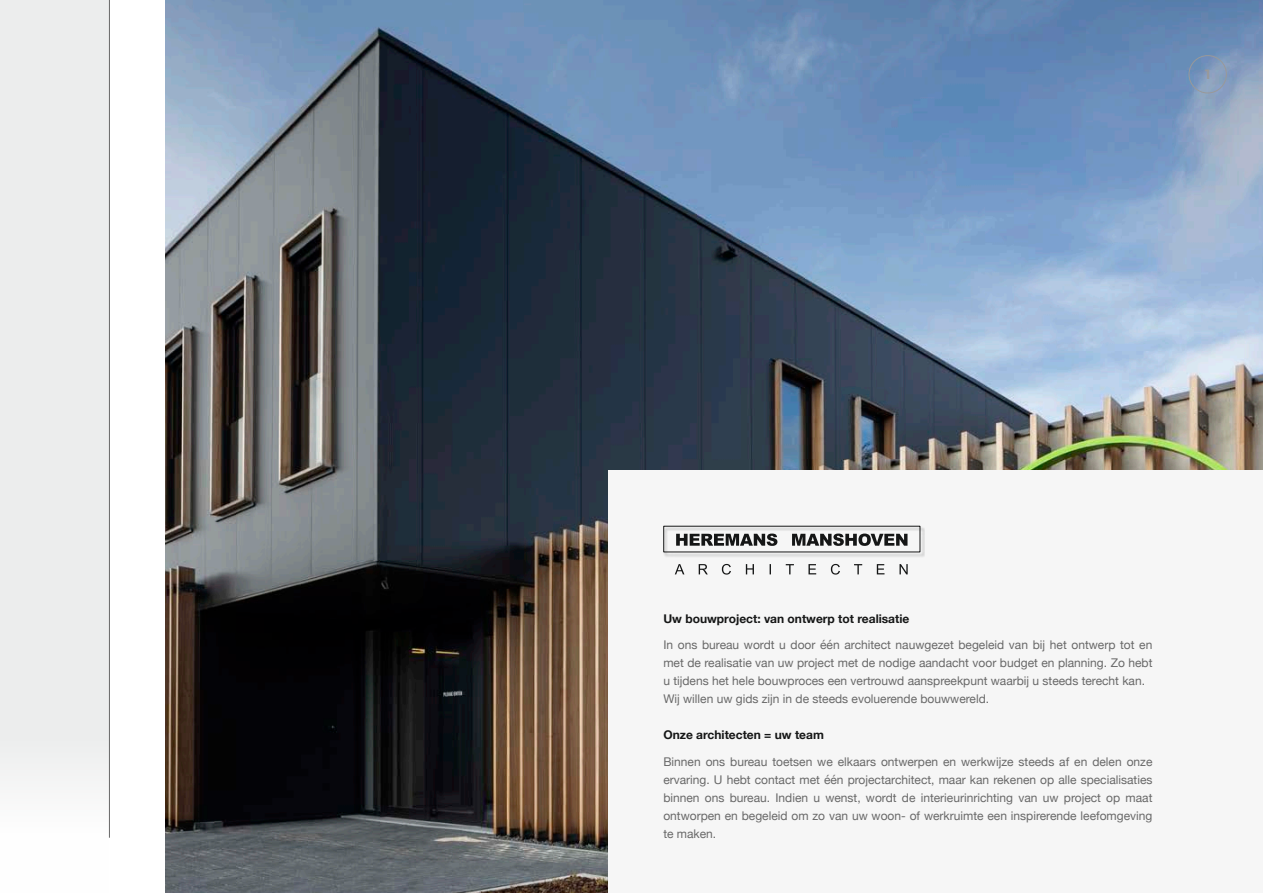
<style>
.page{position:relative;width:1263px;height:893px;background:#fff}
.page>*{position:absolute;margin:0;border:0;box-sizing:border-box;transform-origin:0 0}
.t1{font:700 13.5px "Montserrat";color:#999}
.t2{font:12px/18px "Helvetica Neue";color:#686868}
.t3{font:700 12px "Helvetica Neue";color:#151616}
</style>
<div class="page">
<img style="left:166px;top:0;width:1097px;height:893px">
<div style="left:608px;top:471px;width:655px;height:422px;background:#f6f6f6"></div>
<svg style="left:675px;top:564px;width:233px;height:11px"></svg>
<div style="left:663px;top:526px;width:262px;height:31px;background:#151616;opacity:.5"></div>
<div style="left:0;top:0;width:109px;height:893px;background:#eceded"></div>
<hr style="left:109px;top:0;width:1px;height:838px;background:#686868">
<div style="left:1189px;top:55px;width:38px;height:38px;border:1px solid #999;border-radius:50%"></div>
<p class="t1" style="left:1205px;top:64px;width:7px">1</p>
<p class="t3" style="left:663px;top:609px;width:247px">Uw bouwproject: van ontwerp tot realisatie</p>
<p class="t2" style="left:663px;top:637px;width:491px">In ons bureau wordt u door één architect nauwgezet begeleid van bij het ontwerp tot en met de realisatie van uw project met de nodige aandacht voor budget en planning. Zo hebt u tijdens het hele bouwproces een vertrouwd aanspreekpunt waarbij u steeds terecht kan.<br>Wij willen uw gids zijn in de steeds evoluerende bouwwereld.</p>
<p class="t3" style="left:663px;top:725px;width:162px">Onze architecten = uw team</p>
<p class="t2" style="left:663px;top:753px;width:491px;text-align:justify">Binnen ons bureau toetsen we elkaars ontwerpen en werkwijze steeds af en delen onze ervaring. U hebt contact met één projectarchitect, maar kan rekenen op alle specialisaties binnen ons bureau. Indien u wenst, wordt de interieurinrichting van uw project op maat ontworpen en begeleid om zo van uw woon- of werkruimte een inspirerende leefomgeving te maken.</p>
</div>
